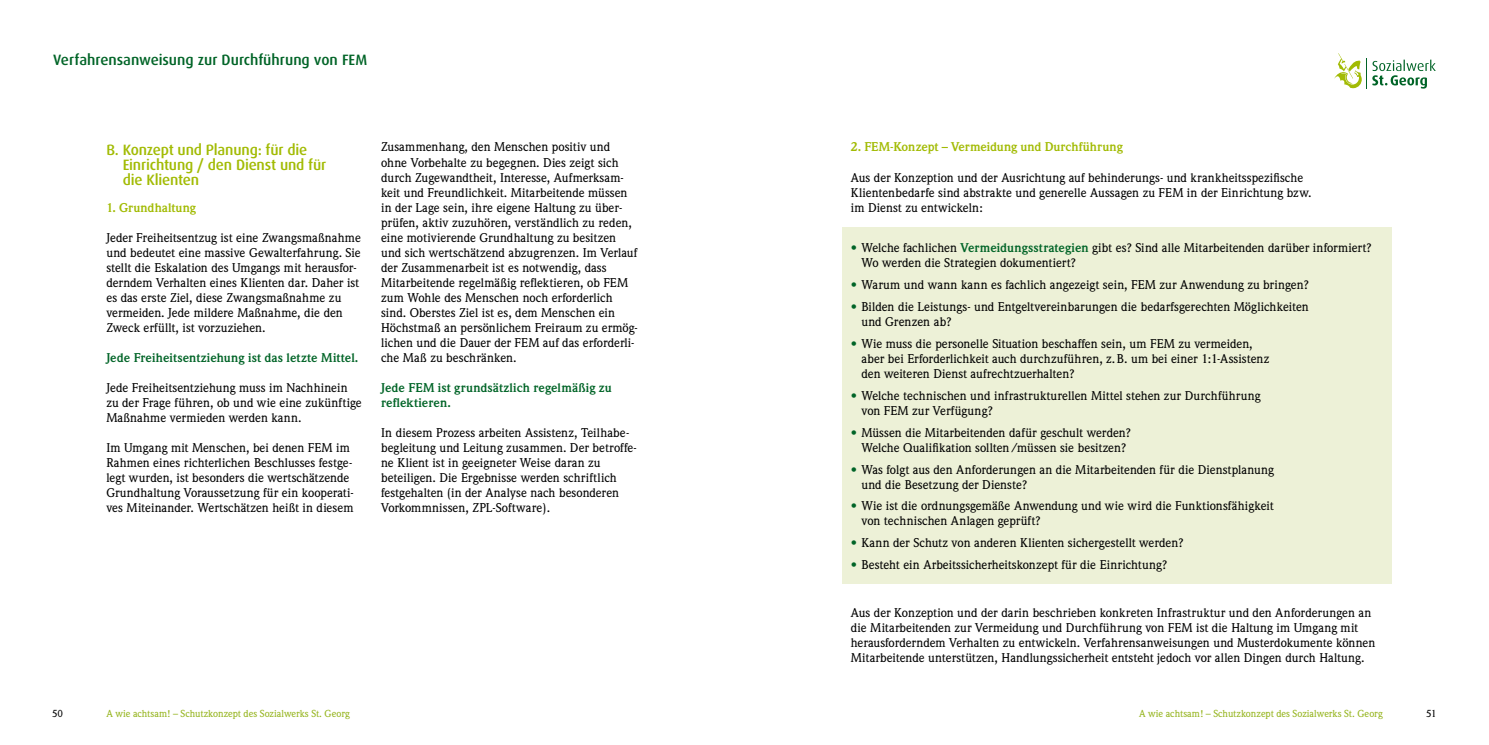
<style>
.page{position:relative;width:1489px;height:745px;background:#fff}
.page>*{position:absolute;margin:0;border:0;box-sizing:border-box;transform-origin:0 0}
.t1{font:500 15px/15px "Dax OT";letter-spacing:-.01em;color:#a2bb04}
.t2{font:500 15px "Dax OT";color:#006427}
.t3{font:500 12.5px/15px "Weidemann";color:#000}
.t4{font:700 12.5px/15px "Weidemann";letter-spacing:.005em;color:#006427}
.t5{font:700 12.5px "Weidemann";letter-spacing:.005em;color:#a2bb04}
.t6{font:500 10px "Weidemann";letter-spacing:-.005em;color:#95b41d}
.t7{font:500 10px "Weidemann";color:#000}
.s1{font-weight:700;color:#006427}
</style>
<div class="page">
<svg style="left:1372px;top:60px;width:63px;height:29px"></svg>
<svg style="left:1334px;top:53px;width:27px;height:35px"></svg>
<hr style="left:1366px;top:59px;width:1px;height:30px;background:#006427">
<div style="left:842px;top:227px;width:549px;height:356px;background:#edf1d7"></div>
<p class="t2" style="left:53px;top:50px;width:315px">Verfahrensanweisung zur Durchführung von FEM</p>
<p class="t1" style="left:123px;top:143px;width:205px;text-indent:-16px">B. Konzept und Planung: für die<br>Einrichtung / den Dienst und für die Klienten</p>
<p class="t5" style="left:106px;top:200px;width:91px">1. Grundhaltung</p>
<p class="t3" style="left:106px;top:230px;width:256px">Jeder Freiheitsentzug ist eine Zwangsmaßnahme und bedeutet eine massive Gewalterfahrung. Sie stellt die Eskalation des Umgangs mit herausfor&shy;derndem Verhalten eines Klienten dar. Daher ist es das erste Ziel, diese Zwangsmaßnahme zu vermeiden. Jede mildere Maßnahme, die den Zweck erfüllt, ist vorzuziehen.</p>
<p class="t4" style="left:106px;top:350px;width:253px">Jede Freiheitsentziehung ist das letzte Mittel.</p>
<p class="t3" style="left:106px;top:380px;width:257px">Jede Freiheitsentziehung muss im Nachhinein zu der Frage führen, ob und wie eine zukünftige<br>Maßnahme vermieden werden kann.</p>
<p class="t3" style="left:106px;top:440px;width:249px">Im Umgang mit Menschen, bei denen FEM im Rahmen eines richterlichen Beschlusses festge&shy;legt wurden, ist besonders die wertschätzende Grundhaltung Voraussetzung für ein kooperati&shy;ves Miteinander. Wertschätzen heißt in diesem</p>
<p class="t3" style="left:381px;top:140px;width:258px">Zusammenhang, den Menschen positiv und ohne Vorbehalte zu begegnen. Dies zeigt sich durch Zugewandtheit, Interesse, Aufmerksam&shy;keit und Freundlichkeit. Mitarbeitende müssen in der Lage sein, ihre eigene Haltung zu über&shy;prüfen, aktiv zuzuhören, verständlich zu reden, eine motivierende Grundhaltung zu besitzen und sich wertschätzend abzugrenzen. Im Verlauf der Zusammenarbeit ist es notwendig, dass Mitarbeitende regelmäßig reflektieren, ob FEM zum Wohle des Menschen noch erforderlich sind. Oberstes Ziel ist es, dem Menschen ein Höchstmaß an persönlichem Freiraum zu ermög&shy;lichen und die Dauer der FEM auf das erforderli&shy;che Maß zu beschränken.</p>
<p class="t4" style="left:381px;top:380px;width:232px">Jede FEM ist grundsätzlich regelmäßig zu reflektieren.</p>
<p class="t3" style="left:381px;top:425px;width:257px">In diesem Prozess arbeiten Assistenz, Teilhabe&shy;begleitung und Leitung zusammen. Der betroffe&shy;ne Klient ist in geeigneter Weise daran zu beteiligen. Die Ergebnisse werden schriftlich festgehalten (in der Analyse nach besonderen Vorkommnissen, ZPL-Software).</p>
<p class="t5" style="left:850px;top:140px;width:273px">2. FEM-Konzept – Vermeidung und Durchführung</p>
<p class="t3" style="left:850px;top:170px;width:462px">Aus der Konzeption und der Ausrichtung auf behinderungs- und krankheitsspezifische<br>Klientenbedarfe sind abstrakte und generelle Aussagen zu FEM in der Einrichtung bzw. im Dienst zu entwickeln:</p>
<p class="t3" style="left:861px;top:240px;width:511px;text-indent:-11px"><span class="s1">•</span> Welche fachlichen <span class="s1">Vermeidungsstrategien</span> gibt es? Sind alle Mitarbeitenden darüber informiert?<br>Wo werden die Strategien dokumentiert?</p>
<p class="t3" style="left:850px;top:277px;width:459px"><span class="s1">•</span> Warum und wann kann es fachlich angezeigt sein, FEM zur Anwendung zu bringen?</p>
<p class="t3" style="left:861px;top:299px;width:449px;text-indent:-11px"><span class="s1">•</span> Bilden die Leistungs- und Entgeltvereinbarungen die bedarfsgerechten Möglichkeiten und Grenzen ab?</p>
<p class="t3" style="left:861px;top:336px;width:409px;text-indent:-11px"><span class="s1">•</span> Wie muss die personelle Situation beschaffen sein, um FEM zu vermeiden, aber bei Erforderlichkeit auch durchzuführen, z.B. um bei einer 1:1-Assistenz den weiteren Dienst aufrechtzuerhalten?</p>
<p class="t3" style="left:861px;top:387px;width:401px;text-indent:-11px"><span class="s1">•</span> Welche technischen und infrastrukturellen Mittel stehen zur Durchführung von FEM zur Verfügung?</p>
<p class="t3" style="left:850px;top:424px;width:282px;text-align:center"><span class="s1">•</span> Müssen die Mitarbeitenden dafür geschult werden?<br>Welche Qualifikation sollten/müssen sie besitzen?</p>
<p class="t3" style="left:861px;top:461px;width:414px;text-indent:-11px"><span class="s1">•</span> Was folgt aus den Anforderungen an die Mitarbeitenden für die Dienstplanung und die Besetzung der Dienste?</p>
<p class="t3" style="left:861px;top:498px;width:413px;text-indent:-11px"><span class="s1">•</span> Wie ist die ordnungsgemäße Anwendung und wie wird die Funktionsfähigkeit von technischen Anlagen geprüft?</p>
<p class="t3" style="left:850px;top:535px;width:334px"><span class="s1">•</span> Kann der Schutz von anderen Klienten sichergestellt werden?</p>
<p class="t3" style="left:850px;top:557px;width:318px"><span class="s1">•</span> Besteht ein Arbeitssicherheitskonzept für die Einrichtung?</p>
<p class="t3" style="left:850px;top:605px;width:526px">Aus der Konzeption und der darin beschrieben konkreten Infrastruktur und den Anforderungen an die Mitarbeitenden zur Vermeidung und Durchführung von FEM ist die Haltung im Umgang mit herausforderndem Verhalten zu entwickeln. Verfahrensanweisungen und Musterdokumente können Mitarbeitende unterstützen, Handlungssicherheit entsteht jedoch vor allen Dingen durch Haltung.</p>
<p class="t7" style="left:52px;top:707px;width:12px">50</p>
<p class="t6" style="left:106px;top:707px;width:245px">A wie achtsam! – Schutzkonzept des Sozialwerks St. Georg</p>
<p class="t6" style="left:1139px;top:707px;width:245px">A wie achtsam! – Schutzkonzept des Sozialwerks St. Georg</p>
<p class="t7" style="left:1425px;top:707px;width:12px">51</p>
</div>
